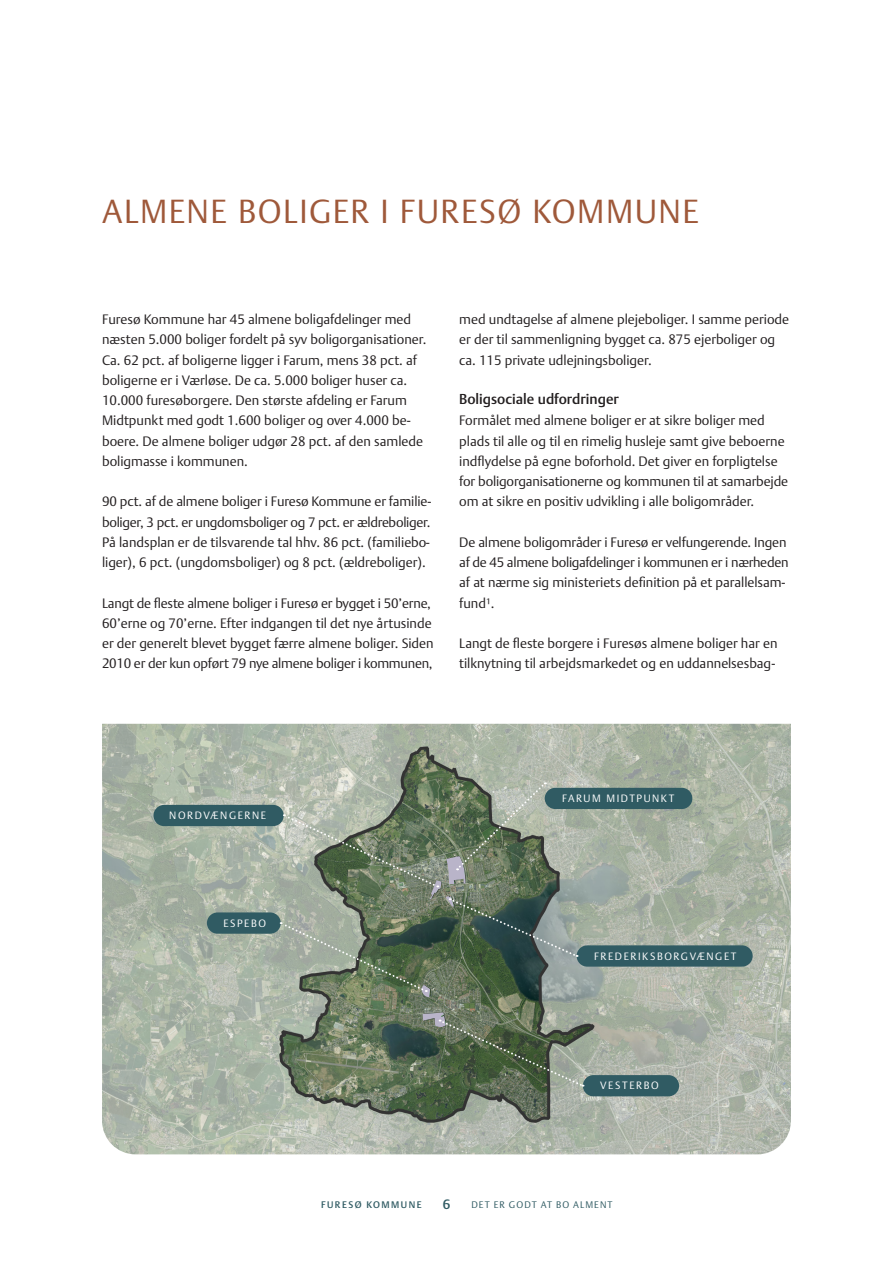
<style>
.page{position:relative;width:893px;height:1263px;background:#fff}
.page>*{position:absolute;margin:0;border:0;box-sizing:border-box;transform-origin:0 0}
.R{font:300 33px "DTL Argo TOT";letter-spacing:.045em;color:#9f593a}
.M{font:500 14.25px "DTL Argo TOT";color:#231f20}
.B{font:300 13.5px/20.2px "DTL Argo TOT";color:#231f20}
.t1{font:500 13.5px "DTL Argo TOT";color:#305b63}
.Fakta-overskrift{font:300 10.5px "DTL Argo TOT";letter-spacing:.15em;color:#fff}
.t2{font:300 9.45px "DTL Argo TOT";letter-spacing:.115em;color:#305b63}
.t3{font:500 9.45px "DTL Argo TOT";letter-spacing:.155em;color:#305b63}
</style>
<div class="page">
<img style="left:102px;top:724px;width:689px;height:430px">
<div style="left:545px;top:788px;width:147px;height:21px;background:#305b63;border-radius:11px"></div>
<div style="left:577px;top:945px;width:176px;height:22px;background:#305b63;border-radius:11px"></div>
<div style="left:583px;top:1075px;width:96px;height:21px;background:#305b63;border-radius:11px"></div>
<div style="left:153px;top:805px;width:131px;height:21px;background:#305b63;border-radius:11px"></div>
<div style="left:207px;top:912px;width:74px;height:22px;background:#305b63;border-radius:11px"></div>
<svg style="left:423px;top:1012px;width:161px;height:75px;background:#63725b"></svg>
<svg style="left:280px;top:782px;width:298px;height:215px;background:#788775"></svg>
<p class="R" style="left:102px;top:191px;width:598px">ALMENE BOLIGER I FURESØ KOMMUNE</p>
<p class="B" style="left:102px;top:309px;width:326px">Furesø Kommune har 45 almene boligafdelinger med næsten 5.000 boliger fordelt på syv boligorganisationer.<br>Ca. 62 pct. af boligerne ligger i Farum, mens 38 pct. af boligerne er i Værløse. De ca. 5.000 boliger huser ca.<br>10.000 furesøborgere. Den største afdeling er Farum Midtpunkt med godt 1.600 boliger og over 4.000 be&shy;boere. De almene boliger udgør 28 pct. af den samlede boligmasse i kommunen.</p>
<p class="B" style="left:102px;top:491px;width:330px;text-align:justify">90 pct. af de almene boliger i Furesø Kommune er familie&shy;boliger, 3 pct. er ungdomsboliger og 7 pct. er ældreboliger.<br>På landsplan er de tilsvarende tal hhv. 86 pct. (familiebo&shy;liger), 6 pct. (ungdomsboliger) og 8 pct. (ældreboliger).</p>
<p class="B" style="left:102px;top:593px;width:333px">Langt de fleste almene boliger i Furesø er bygget i 50’erne, 60’erne og 70’erne. Efter indgangen til det nye årtusinde er der generelt blevet bygget færre almene boliger. Siden 2010 er der kun opført 79 nye almene boliger i kommunen,</p>
<p class="B" style="left:459px;top:309px;width:331px">med undtagelse af almene plejeboliger. I samme periode er der til sammenligning bygget ca. 875 ejerboliger og ca. 115 private udlejningsboliger.</p>
<p class="M" style="left:459px;top:390px;width:161px">Boligsociale udfordringer</p>
<p class="B" style="left:459px;top:410px;width:330px">Formålet med almene boliger er at sikre boliger med plads til alle og til en rimelig husleje samt give beboerne indflydelse på egne boforhold. Det giver en forpligtelse for boligorganisationerne og kommunen til at samarbejde om at sikre en positiv udvikling i alle boligområder.</p>
<p class="B" style="left:459px;top:532px;width:331px">De almene boligområder i Furesø er velfungerende. Ingen af de 45 almene boligafdelinger i kommunen er i nærheden af at nærme sig ministeriets definition på et parallelsam&shy;fund¹.</p>
<p class="B" style="left:459px;top:633px;width:320px">Langt de fleste borgere i Furesøs almene boliger har en tilknytning til arbejdsmarkedet og en uddannelsesbag-</p>
<p class="Fakta-overskrift" style="left:169px;top:809px;width:98px">NORDVÆNGERNE</p>
<p class="Fakta-overskrift" style="left:223px;top:917px;width:44px">ESPEBO</p>
<p class="Fakta-overskrift" style="left:562px;top:792px;width:114px">FARUM MIDTPUNKT</p>
<p class="Fakta-overskrift" style="left:594px;top:950px;width:144px">FREDERIKSBORGVÆNGET</p>
<p class="Fakta-overskrift" style="left:600px;top:1079px;width:60px">VESTERBO</p>
<p class="t3" style="left:321px;top:1199px;width:102px">FURESØ KOMMUNE</p>
<p class="t1" style="left:443px;top:1196px;width:9px">6</p>
<p class="t2" style="left:471px;top:1199px;width:143px">DET ER GODT AT BO ALMENT</p>
</div>
